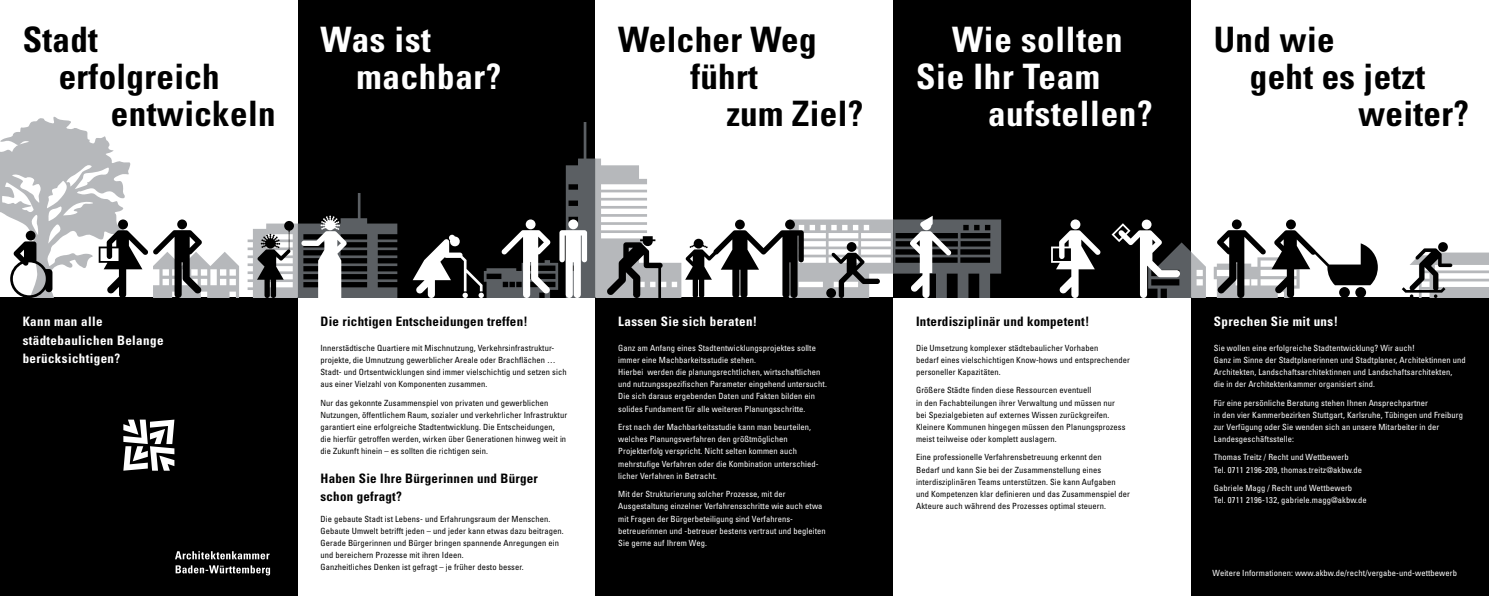
<style>
.page{position:relative;width:1489px;height:596px;background:#fff}
.page>*{position:absolute;margin:0;border:0;box-sizing:border-box;transform-origin:0 0}
.t1{font:700 condensed 35px/37px "Univers";letter-spacing:.01em;color:#000;text-align:center}
.t2{font:700 condensed 35px/37px "Univers";letter-spacing:.02em;color:#fff}
.t3{font:700 condensed 13px/18.3px "Univers";letter-spacing:.02em;color:#000}
.t4{font:700 condensed 13px/18.3px "Univers";letter-spacing:.03em;color:#fff}
.t5{font:condensed 8.5px/12.2px "Univers";letter-spacing:.01em;color:#000}
.t6{font:condensed 8.5px/12.2px "Univers";letter-spacing:.01em;color:#fff}
</style>
<div class="page">
<div style="left:298px;top:0;width:297px;height:298px;background:#000"></div>
<div style="left:893px;top:0;width:298px;height:298px;background:#000"></div>
<div style="left:1191px;top:298px;width:297px;height:297px;background:#000"></div>
<div style="left:595px;top:298px;width:298px;height:297px;background:#000"></div>
<div style="left:0;top:298px;width:298px;height:297px;background:#000"></div>
<svg style="left:1051px;top:219px;width:49px;height:79px"></svg>
<svg style="left:1401px;top:242px;width:87px;height:56px"></svg>
<svg style="left:247px;top:193px;width:150px;height:105px"></svg>
<svg style="left:1111px;top:219px;width:94px;height:79px"></svg>
<svg style="left:0;top:116px;width:239px;height:182px"></svg>
<svg style="left:412px;top:122px;width:589px;height:176px"></svg>
<svg style="left:1213px;top:219px;width:164px;height:79px"></svg>
<svg style="left:175px;top:551px;width:94px;height:8px"></svg>
<svg style="left:176px;top:565px;width:94px;height:10px"></svg>
<svg style="left:123px;top:419px;width:51px;height:51px"></svg>
<h1 class="t1" style="left:23px;top:20px;width:77px">Stadt</h1>
<h1 class="t1" style="left:59px;top:57px;width:163px">erfolgreich</h1>
<h1 class="t1" style="left:111px;top:94px;width:166px">entwickeln</h1>
<h1 class="t2" style="left:356px;top:20px;width:146px;text-indent:-36px">Was ist machbar?</h1>
<h1 class="t1" style="left:618px;top:20px;width:200px">Welcher Weg führt</h1>
<h1 class="t1" style="left:726px;top:94px;width:138px">zum Ziel?</h1>
<h1 class="t2" style="left:952px;top:20px;width:172px">Wie sollten</h1>
<h1 class="t2" style="left:916px;top:57px;width:185px">Sie Ihr Team</h1>
<h1 class="t2" style="left:988px;top:94px;width:166px">aufstellen?</h1>
<h1 class="t1" style="left:1213px;top:20px;width:122px">Und wie</h1>
<h1 class="t1" style="left:1249px;top:57px;width:177px">geht es jetzt</h1>
<h1 class="t1" style="left:1357px;top:94px;width:112px">weiter?</h1>
<h2 class="t4" style="left:23px;top:312px;width:142px">Kann man alle städtebaulichen Belange berücksichtigen?</h2>
<h2 class="t3" style="left:320px;top:312px;width:209px">Die richtigen Entscheidungen treffen!</h2>
<p class="t5" style="left:320px;top:341px;width:248px">Innerstädtische Quartiere mit Mischnutzung, Verkehrsinfrastruktur&shy;projekte, die Umnutzung gewerblicher Areale oder Brachflächen … Stadt- und Ortsentwicklungen sind immer vielschichtig und setzen sich aus einer Vielzahl von Komponenten zusammen.</p>
<p class="t5" style="left:320px;top:396px;width:248px">Nur das gekonnte Zusammenspiel von privaten und gewerblichen Nutzungen, öffentlichem Raum, sozialer und verkehrlicher Infrastruktur garantiert eine erfolgreiche Stadtentwicklung. Die Entscheidungen, die hierfür getroffen werden, wirken über Generationen hinweg weit in die Zukunft hinein – es sollten die richtigen sein.</p>
<h2 class="t3" style="left:320px;top:468px;width:219px">Haben Sie Ihre Bürgerinnen und Bürger schon gefragt?</h2>
<p class="t5" style="left:320px;top:512px;width:245px">Die gebaute Stadt ist Lebens- und Erfahrungsraum der Menschen.<br>Gebaute Umwelt betrifft jeden – und jeder kann etwas dazu beitragen.<br>Gerade Bürgerinnen und Bürger bringen spannende Anregungen ein und bereichern Prozesse mit ihren Ideen.<br>Ganzheitliches Denken ist gefragt – je früher desto besser.</p>
<h2 class="t4" style="left:618px;top:312px;width:140px">Lassen Sie sich beraten!</h2>
<p class="t6" style="left:618px;top:341px;width:210px">Ganz am Anfang eines Stadtentwicklungsprojektes sollte immer eine Machbarkeitsstudie stehen.<br>Hierbei werden die planungsrechtlichen, wirtschaftlichen und nutzungsspezifischen Parameter eingehend untersucht.<br>Die sich daraus ergebenden Daten und Fakten bilden ein solides Fundament für alle weiteren Planungsschritte.</p>
<p class="t6" style="left:618px;top:420px;width:202px">Erst nach der Machbarkeitsstudie kann man beurteilen, welches Planungsverfahren den größtmöglichen Projekterfolg verspricht. Nicht selten kommen auch mehrstufige Verfahren oder die Kombination unterschied&shy;licher Verfahren in Betracht.</p>
<p class="t6" style="left:618px;top:487px;width:209px">Mit der Strukturierung solcher Prozesse, mit der Ausgestaltung einzelner Verfahrensschritte wie auch etwa mit Fragen der Bürgerbeteiligung sind Verfahrens&shy;betreuerinnen und -betreuer bestens vertraut und begleiten Sie gerne auf Ihrem Weg.</p>
<h2 class="t3" style="left:916px;top:312px;width:175px">Interdisziplinär und kompetent!</h2>
<p class="t5" style="left:916px;top:341px;width:215px">Die Umsetzung komplexer städtebaulicher Vorhaben<br>bedarf eines vielschichtigen Know-hows und entsprechender personeller Kapazitäten.</p>
<p class="t5" style="left:916px;top:384px;width:211px">Größere Städte finden diese Ressourcen eventuell<br>in den Fachabteilungen ihrer Verwaltung und müssen nur bei Spezialgebieten auf externes Wissen zurückgreifen.<br>Kleinere Kommunen hingegen müssen den Planungsprozess meist teilweise oder komplett auslagern.</p>
<p class="t5" style="left:916px;top:451px;width:215px">Eine professionelle Verfahrensbetreuung erkennt den<br>Bedarf und kann Sie bei der Zusammenstellung eines interdisziplinären Teams unterstützen. Sie kann Aufgaben und Kompetenzen klar definieren und das Zusammenspiel der Akteure auch während des Prozesses optimal steuern.</p>
<h2 class="t4" style="left:1213px;top:312px;width:126px">Sprechen Sie mit uns!</h2>
<p class="t6" style="left:1213px;top:341px;width:253px">Sie wollen eine erfolgreiche Stadtentwicklung? Wir auch!<br>Ganz im Sinne der Stadtplanerinnen und Stadtplaner, Architektinnen und Architekten, Landschaftsarchitektinnen und Landschaftsarchitekten,<br>die in der Architektenkammer organisiert sind.</p>
<p class="t6" style="left:1213px;top:396px;width:251px">Für eine persönliche Beratung stehen Ihnen Ansprechpartner<br>in den vier Kammerbezirken Stuttgart, Karlsruhe, Tübingen und Freiburg zur Verfügung oder Sie wenden sich an unsere Mitarbeiter in der Landesgeschäftsstelle:</p>
<p class="t6" style="left:1213px;top:451px;width:150px">Thomas Treitz / Recht und Wettbewerb<br>Tel. 0711 2196-209, thomas.treitz@akbw.de</p>
<p class="t6" style="left:1213px;top:481px;width:154px">Gabriele Magg / Recht und Wettbewerb<br>Tel. 0711 2196-132, gabriele.magg@akbw.de</p>
<p class="t6" style="left:1212px;top:566px;width:246px">Weitere Informationen: www.akbw.de/recht/vergabe-und-wettbewerb</p>
</div>
